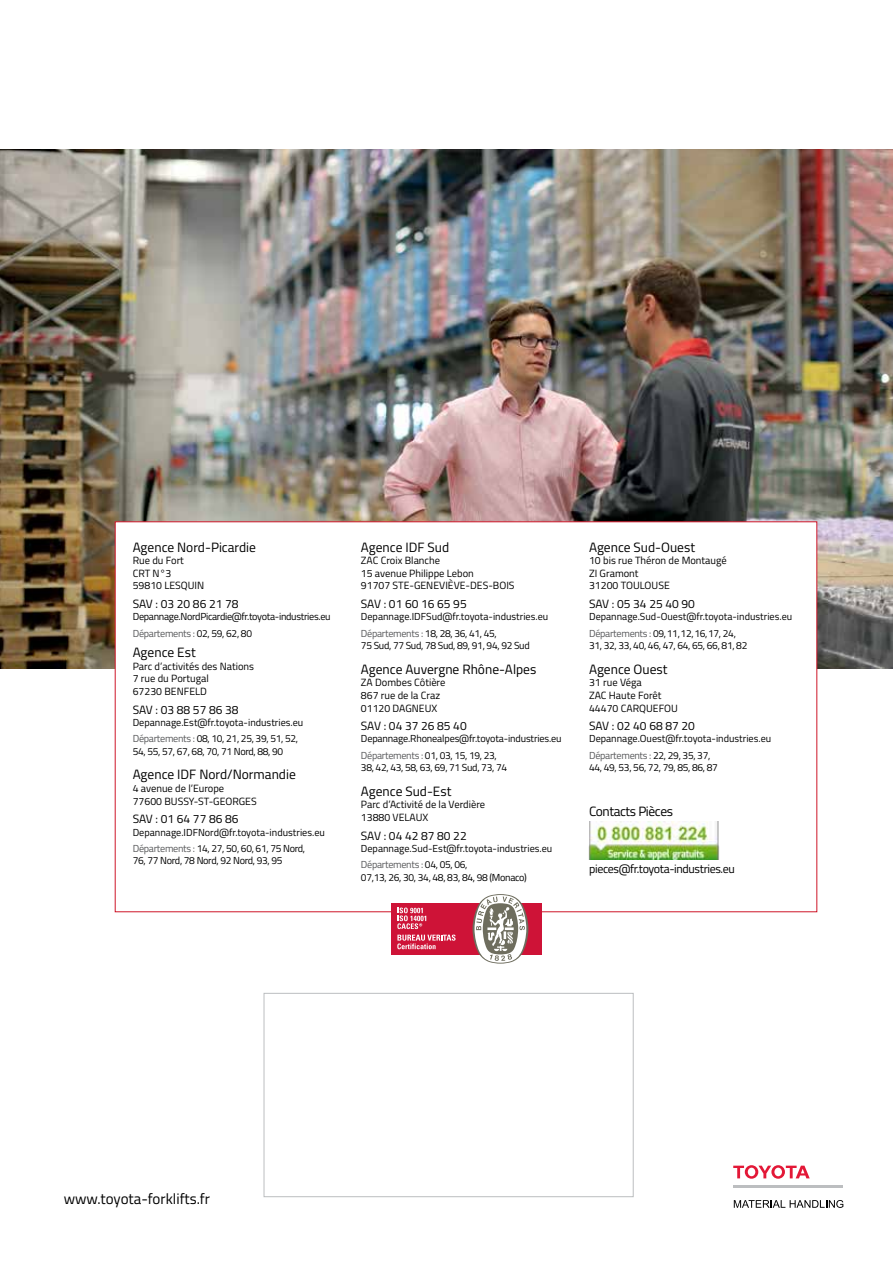
<style>
.page{position:relative;width:893px;height:1263px;background:#fff}
.page>*{position:absolute;margin:0;border:0;box-sizing:border-box;transform-origin:0 0}
.t1{font:15px "Titillium";color:#000}
.t2{font:13.5px "Titillium";color:#000}
.t3{font:13.5px "Titillium";letter-spacing:-.03em;color:#000}
.t4{font:12px "Titillium";color:#000}
.t5{font:12px "Titillium";letter-spacing:-.03em;color:#000}
.t6{font:10.5px/12.6px "Titillium";color:#000}
.t7{font:10.2px/16.5px "Titillium";color:#000}
.t8{font:10.2px/16.5px "Titillium";letter-spacing:-.03em;color:#000}
.s1{color:#58595b}
</style>
<div class="page">
<svg style="left:733px;top:1165px;width:77px;height:14px"></svg>
<hr style="left:733px;top:1185px;width:110px;height:2px;background:#bcbec0">
<svg style="left:734px;top:1200px;width:109px;height:8px"></svg>
<div style="left:264px;top:993px;width:370px;height:204px;background:#fff;border:1px solid #bcbec0"></div>
<img style="left:0;top:150px;width:893px;height:518px">
<div style="left:115px;top:521px;width:702px;height:391px;background:#fff;border:1px solid #ce1628"></div>
<div style="left:391px;top:903px;width:150px;height:51px;background:#ce1337"></div>
<svg style="left:472px;top:894px;width:56px;height:70px"></svg>
<svg style="left:397px;top:907px;width:59px;height:42px"></svg>
<img style="left:589px;top:821px;width:131px;height:38px">
<h2 class="t2" style="left:133px;top:537px;width:125px">Agence Nord-Picardie</h2>
<p class="t6" style="left:133px;top:554px;width:73px">Rue du Fort<br>CRT N°3<br>59810 LESQUIN</p>
<p class="t4" style="left:133px;top:595px;width:107px">SAV : 03 20 86 21 78</p>
<p class="t8" style="left:133px;top:608px;width:199px">Depannage.NordPicardie@fr.toyota-industries.eu<br><span class="s1">Départements :</span> 02, 59, 62, 80</p>
<h2 class="t2" style="left:133px;top:643px;width:65px">Agence Est</h2>
<p class="t6" style="left:133px;top:659px;width:123px">Parc d’activités des Nations<br>7 rue du Portugal<br>67230 BENFELD</p>
<p class="t4" style="left:133px;top:701px;width:107px">SAV : 03 88 57 86 38</p>
<p class="t7" style="left:133px;top:714px;width:172px">Depannage.Est@fr.toyota-industries.eu<br><span class="s1">Départements :</span> 08, 10, 21, 25, 39, 51, 52,</p>
<p class="t8" style="left:133px;top:742px;width:152px">54, 55, 57, 67, 68, 70, 71 Nord, 88, 90</p>
<h2 class="t2" style="left:133px;top:765px;width:165px">Agence IDF Nord/Normandie</h2>
<p class="t6" style="left:133px;top:781px;width:126px">4 avenue de l’Europe<br>77600 BUSSY-ST-GEORGES</p>
<p class="t4" style="left:133px;top:810px;width:107px">SAV : 01 64 77 86 86</p>
<p class="t7" style="left:133px;top:823px;width:194px">Depannage.IDFNord@fr.toyota-industries.eu<br><span class="s1">Départements :</span> 14, 27, 50, 60, 61, 75 Nord,</p>
<p class="t8" style="left:133px;top:852px;width:151px">76, 77 Nord, 78 Nord, 92 Nord, 93, 95</p>
<h2 class="t2" style="left:361px;top:537px;width:90px">Agence IDF Sud</h2>
<p class="t6" style="left:361px;top:554px;width:155px">ZAC Croix Blanche<br>15 avenue Philippe Lebon<br>91707 STE-GENEVIÈVE-DES-BOIS</p>
<p class="t4" style="left:361px;top:595px;width:107px">SAV : 01 60 16 65 95</p>
<p class="t7" style="left:361px;top:608px;width:189px">Depannage.IDFSud@fr.toyota-industries.eu<br><span class="s1">Départements :</span> 18, 28, 36, 41, 45,</p>
<p class="t8" style="left:361px;top:637px;width:170px">75 Sud, 77 Sud, 78 Sud, 89, 91, 94, 92 Sud</p>
<h2 class="t2" style="left:361px;top:659px;width:177px">Agence Auvergne Rhône-Alpes</h2>
<p class="t6" style="left:361px;top:676px;width:86px">ZA Dombes Côtière<br>867 rue de la Craz<br>01120 DAGNEUX</p>
<p class="t4" style="left:361px;top:717px;width:107px">SAV : 04 37 26 85 40</p>
<p class="t8" style="left:361px;top:730px;width:202px">Depannage.Rhonealpes@fr.toyota-industries.eu<br><span class="s1">Départements :</span> 01, 03, 15, 19, 23,</p>
<p class="t8" style="left:361px;top:759px;width:148px">38, 42, 43, 58, 63, 69, 71 Sud, 73, 74</p>
<h2 class="t2" style="left:361px;top:781px;width:92px">Agence Sud-Est</h2>
<p class="t6" style="left:361px;top:798px;width:126px">Parc d’Activité de la Verdière<br>13880 VELAUX</p>
<p class="t4" style="left:361px;top:827px;width:107px">SAV : 04 42 87 80 22</p>
<p class="t7" style="left:361px;top:840px;width:193px">Depannage.Sud-Est@fr.toyota-industries.eu<br><span class="s1">Départements :</span> 04, 05, 06,</p>
<p class="t8" style="left:361px;top:868px;width:167px">07,13, 26, 30, 34, 48, 83, 84, 98 (Monaco)</p>
<h2 class="t2" style="left:589px;top:537px;width:107px">Agence Sud-Ouest</h2>
<p class="t6" style="left:589px;top:554px;width:139px">10 bis rue Théron de Montaugé<br>ZI Gramont<br>31200 TOULOUSE</p>
<p class="t4" style="left:589px;top:595px;width:107px">SAV : 05 34 25 40 90</p>
<p class="t7" style="left:589px;top:608px;width:205px">Depannage.Sud-Ouest@fr.toyota-industries.eu<br><span class="s1">Départements :</span> 09,11,12,16,17, 24,</p>
<p class="t8" style="left:589px;top:637px;width:160px">31, 32, 33, 40, 46, 47, 64, 65, 66, 81, 82</p>
<h2 class="t2" style="left:589px;top:659px;width:80px">Agence Ouest</h2>
<p class="t6" style="left:589px;top:676px;width:90px">31 rue Véga<br>ZAC Haute Forêt<br>44470 CARQUEFOU</p>
<p class="t4" style="left:589px;top:717px;width:107px">SAV : 02 40 68 87 20</p>
<p class="t7" style="left:589px;top:730px;width:184px">Depannage.Ouest@fr.toyota-industries.eu<br><span class="s1">Départements :</span> 22, 29, 35, 37,</p>
<p class="t8" style="left:589px;top:759px;width:130px">44, 49, 53, 56, 72, 79, 85, 86, 87</p>
<h2 class="t3" style="left:589px;top:801px;width:85px">Contacts Pièces</h2>
<p class="t5" style="left:589px;top:860px;width:147px">pieces@fr.toyota-industries.eu</p>
<h1 class="t1" style="left:64px;top:1188px;width:148px">www.toyota-forklifts.fr</h1>
</div>
